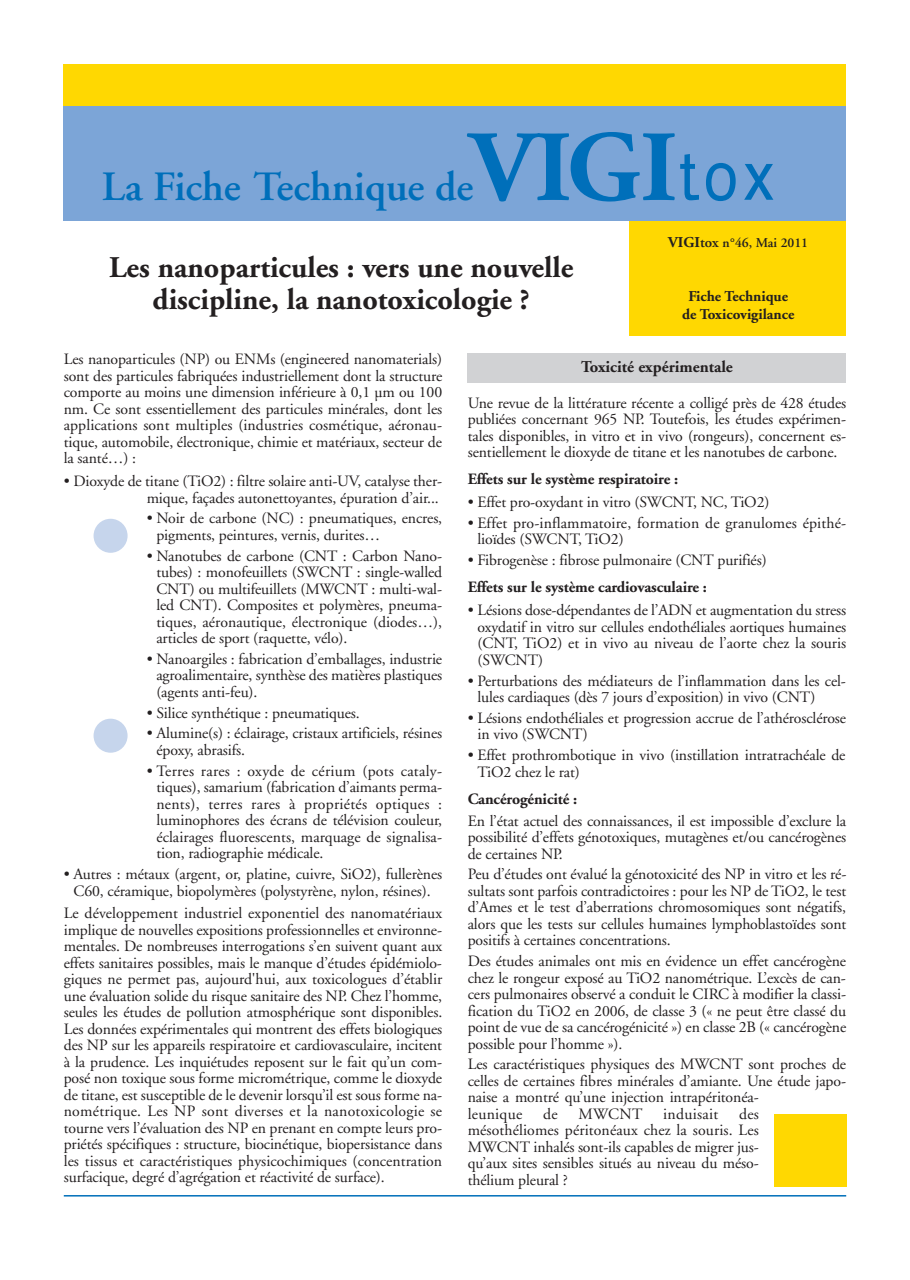
<style>
.page{position:relative;width:910px;height:1280px;background:#fff}
.page>*{position:absolute;margin:0;border:0;box-sizing:border-box;transform-origin:0 0}
.t1{font:700 100.5px "Adobe Garamond";color:#006fba}
.t2{font:600 41.55px "Adobe Garamond";color:#006fba}
.t3{font:700 30px/32.1px "Adobe Garamond";color:#231f20;text-align:center}
.t4{font:700 16.5px "Adobe Garamond";color:#231f20}
.t5{font:15.75px/16.5px "Adobe Garamond";letter-spacing:-.01em;color:#231f20;text-align:justify}
.t6{font:15.75px/16.5px "Adobe Garamond";letter-spacing:.01em;color:#231f20}
.t7{font:700 15.75px "Adobe Garamond";letter-spacing:-.01em;color:#231f20}
.t8{font:15.75px "Adobe Garamond";letter-spacing:.015em;color:#231f20}
.t9{font:700 15px/18px "Adobe Garamond";color:#231f20;text-align:center}
.t10{font:600 13.5px "Adobe Garamond";color:#231f20}
.s1{font-weight:700;font-size:15px}
.s2{font-size:15px}
.s3{font-weight:700}
</style>
<div class="page">
<div style="left:468px;top:353px;width:378px;height:30px;background:#d1d2d4"></div>
<div style="left:629px;top:221px;width:217px;height:115px;background:#ffd801"></div>
<hr style="left:64px;top:1195px;width:782px;height:1px;background:#006fba">
<div style="left:774px;top:1114px;width:72px;height:72px;background:#ffd801"></div>
<div style="left:64px;top:64px;width:782px;height:42px;background:#ffd801"></div>
<div style="left:64px;top:106px;width:782px;height:115px;background:#7ca5d7"></div>
<div style="left:94px;top:519px;width:34px;height:34px;background:#c6d5ec;border-radius:50%"></div>
<div style="left:94px;top:719px;width:34px;height:34px;background:#c6d5ec;border-radius:50%"></div>
<svg style="left:680px;top:154px;width:93px;height:47px"></svg>
<p class="t1" style="left:470px;top:128px;width:209px">VIGI</p>
<p class="t10" style="left:668px;top:237px;width:141px"><span class="s1">VIGI</span><span class="s2">tox</span> n°46, Mai 2011</p>
<p class="t2" style="left:102px;top:170px;width:373px">La Fiche Technique de</p>
<p class="t3" style="left:109px;top:254px;width:466px">Les nanoparticules : vers une nouvelle discipline, la nanotoxicologie ?</p>
<p class="t9" style="left:682px;top:289px;width:114px">Fiche Technique de Toxicovigilance</p>
<p class="t5" style="left:64px;top:352px;width:380px">Les nanoparticules (NP) ou ENMs (engineered nanomaterials) sont des particules fabriquées industriellement dont la structure comporte au moins une dimension inférieure à 0,1 µm ou 100 nm. Ce sont essentiellement des particules minérales, dont les applications sont multiples (industries cosmétique, aéronau&shy;tique, automobile, électronique, chimie et matériaux, secteur de la santé…) :</p>
<p class="t5" style="left:64px;top:474px;width:380px;text-align:right">• Dioxyde de titane (TiO2) : filtre solaire anti-UV, catalyse ther&shy;mique, façades autonettoyantes, épuration d’air...</p>
<p class="t5" style="left:156px;top:512px;width:287px;text-indent:-10px">• Noir de carbone (NC) : pneumatiques, encres, pigments, peintures, vernis, durites…</p>
<p class="t5" style="left:156px;top:549px;width:287px;text-indent:-10px">• Nanotubes de carbone (CNT : Carbon Nano&shy;tubes) : monofeuillets (SWCNT : single-walled CNT) ou multifeuillets (MWCNT : multi-wal&shy;led CNT). Composites et polymères, pneuma&shy;tiques, aéronautique, électronique (diodes…), articles de sport (raquette, vélo).</p>
<p class="t5" style="left:156px;top:652px;width:287px;text-indent:-10px">• Nanoargiles : fabrication d’emballages, industrie agroalimentaire, synthèse des matières plastiques (agents anti-feu).</p>
<p class="t5" style="left:147px;top:706px;width:215px">• Silice synthétique : pneumatiques.</p>
<p class="t5" style="left:156px;top:727px;width:287px;text-indent:-10px">• Alumine(s) : éclairage, cristaux artificiels, résines époxy, abrasifs.</p>
<p class="t5" style="left:156px;top:764px;width:287px;text-indent:-10px">• Terres rares : oxyde de cérium (pots cataly&shy;tiques), samarium (fabrication d’aimants perma&shy;nents), terres rares à propriétés optiques : luminophores des écrans de télévision couleur, éclairages fluorescents, marquage de signalisa&shy;tion, radiographie médicale.</p>
<p class="t5" style="left:64px;top:867px;width:380px;text-align:center">• Autres : métaux (argent, or, platine, cuivre, SiO2), fullerènes<br>C60, céramique, biopolymères (polystyrène, nylon, résines).</p>
<p class="t5" style="left:64px;top:906px;width:380px">Le développement industriel exponentiel des nanomatériaux implique de nouvelles expositions professionnelles et environne&shy;mentales. De nombreuses interrogations s’en suivent quant aux effets sanitaires possibles, mais le manque d’études épidémiolo&shy;giques ne permet pas, aujourd'hui, aux toxicologues d’établir une évaluation solide du risque sanitaire des NP. Chez l’homme, seules les études de pollution atmosphérique sont disponibles.<br>Les données expérimentales qui montrent des effets biologiques des NP sur les appareils respiratoire et cardiovasculaire, incitent à la prudence. Les inquiétudes reposent sur le fait qu’un com&shy;posé non toxique sous forme micrométrique, comme le dioxyde de titane, est susceptible de le devenir lorsqu’il est sous forme na&shy;nométrique. Les NP sont diverses et la nanotoxicologie se tourne vers l’évaluation des NP en prenant en compte leurs pro&shy;priétés spécifiques : structure, biocinétique, biopersistance dans les tissus et caractéristiques physicochimiques (concentration surfacique, degré d’agrégation et réactivité de surface).</p>
<p class="t4" style="left:581px;top:360px;width:153px">Toxicité expérimentale</p>
<p class="t5" style="left:468px;top:396px;width:380px">Une revue de la littérature récente a colligé près de 428 études publiées concernant 965 NP. Toutefois, les études expérimen&shy;tales disponibles, in vitro et in vivo (rongeurs), concernent es&shy;sentiellement le dioxyde de titane et les nanotubes de carbone.</p>
<p class="t7" style="left:468px;top:473px;width:212px">Effets sur le système respiratoire :</p>
<p class="t5" style="left:468px;top:495px;width:303px">• Effet pro-oxydant in vitro (SWCNT, NC, TiO2)</p>
<p class="t6" style="left:477px;top:516px;width:370px;text-indent:-10px">• Effet pro-inflammatoire, formation de granulomes épithé&shy;lioïdes (SWCNT, TiO2)</p>
<p class="t5" style="left:468px;top:548px;width:300px;line-height:27.2px">• Fibrogenèse : fibrose pulmonaire (CNT purifiés)<br><span class="s3">Effets sur le système cardiovasculaire :</span></p>
<p class="t5" style="left:477px;top:603px;width:370px;text-indent:-10px">• Lésions dose-dépendantes de l’ADN et augmentation du stress oxydatif in vitro sur cellules endothéliales aortiques humaines (CNT, TiO2) et in vivo au niveau de l’aorte chez la souris (SWCNT)</p>
<p class="t5" style="left:477px;top:674px;width:370px;text-indent:-10px">• Perturbations des médiateurs de l’inflammation dans les cel&shy;lules cardiaques (dès 7 jours d’exposition) in vivo (CNT)</p>
<p class="t5" style="left:477px;top:711px;width:370px;text-indent:-10px">• Lésions endothéliales et progression accrue de l’athérosclérose in vivo (SWCNT)</p>
<p class="t5" style="left:477px;top:748px;width:370px;text-indent:-10px">• Effet prothrombotique in vivo (instillation intratrachéale de<br>TiO2 chez le rat)</p>
<p class="t5" style="left:468px;top:789px;width:380px;line-height:22px"><span class="s3">Cancérogénicité :<br></span>En l’état actuel des connaissances, il est impossible d’exclure la</p>
<p class="t5" style="left:468px;top:830px;width:380px">possibilité d’effets génotoxiques, mutagènes et/ou cancérogènes de certaines NP.</p>
<p class="t5" style="left:468px;top:868px;width:380px">Peu d’études ont évalué la génotoxicité des NP in vitro et les ré&shy;sultats sont parfois contradictoires : pour les NP de TiO2, le test d’Ames et le test d’aberrations chromosomiques sont négatifs, alors que les tests sur cellules humaines lymphoblastoïdes sont positifs à certaines concentrations.</p>
<p class="t5" style="left:468px;top:954px;width:380px">Des études animales ont mis en évidence un effet cancérogène chez le rongeur exposé au TiO2 nanométrique. L’excès de can&shy;cers pulmonaires observé a conduit le CIRC à modifier la classi&shy;fication du TiO2 en 2006, de classe 3 (« ne peut être classé du point de vue de sa cancérogénicité ») en classe 2B (« cancérogène possible pour l’homme »).</p>
<p class="t5" style="left:468px;top:1058px;width:380px;text-align:left">Les caractéristiques physiques des MWCNT sont proches de celles de certaines fibres minérales d’amiante. Une étude japo&shy;naise a montré qu’une injection intrapéritonéa-<br>leunique</p>
<p class="t5" style="left:468px;top:1107px;width:293px;text-indent:271px">des mésothéliomes péritonéaux chez la souris. Les MWCNT inhalés sont-ils capables de migrer jus&shy;qu’aux sites sensibles situés au niveau du méso&shy;thélium pleural ?</p>
<p class="t5" style="left:543px;top:1107px;width:16px">de</p>
<p class="t5" style="left:578px;top:1107px;width:65px">MWCNT</p>
<p class="t8" style="left:663px;top:1108px;width:56px">induisait</p>
</div>
